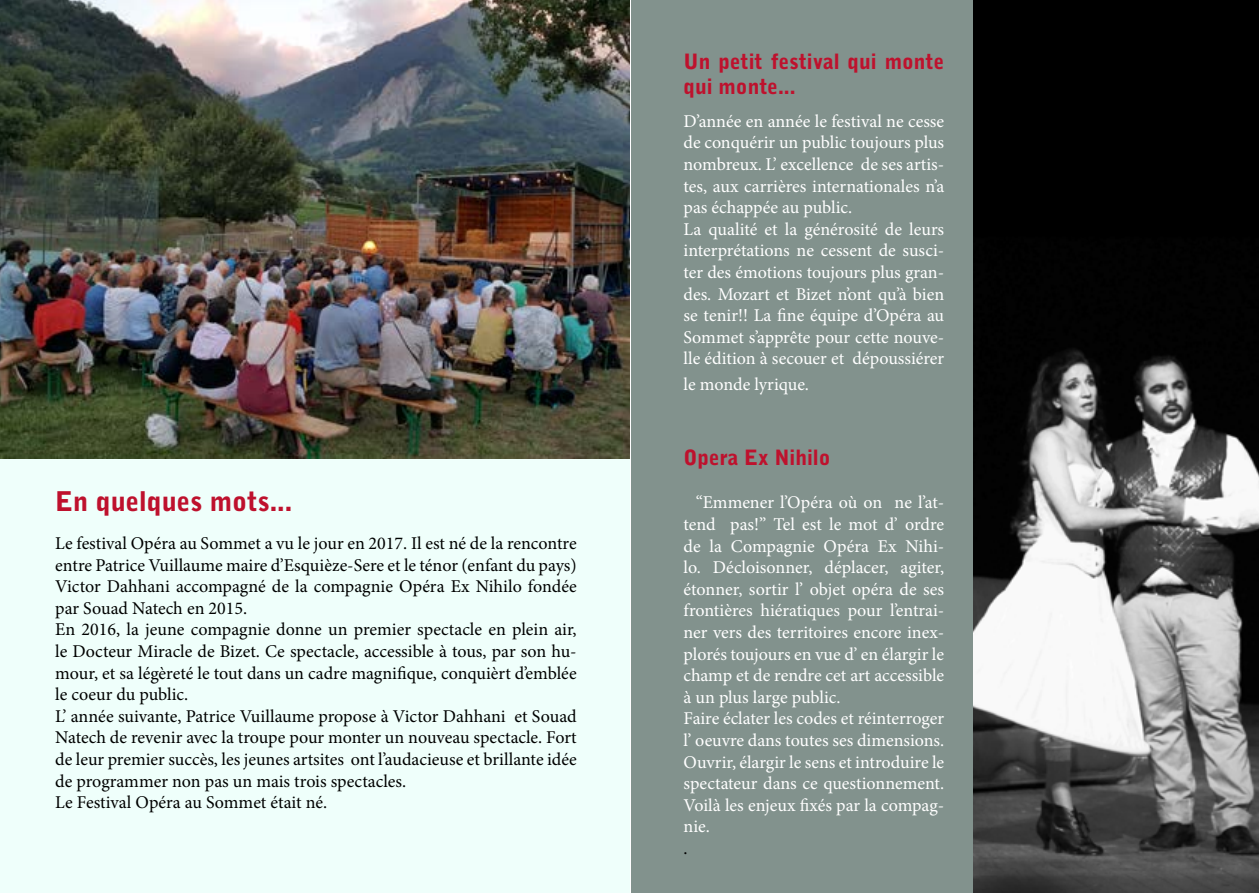
<style>
.page{position:relative;width:1259px;height:893px;background:#fff}
.page>*{position:absolute;margin:0;border:0;box-sizing:border-box;transform-origin:0 0}
.t1{font:900 27px "Bell Gothic Std";color:#be112d}
.t2{font:900 21px/25.2px "Bell Gothic Std";color:#be112d}
.t3{font:18px/21.6px "Minion Pro";color:#fff}
.t4{font:18px/21.6px "Minion Pro";color:#000}
</style>
<div class="page">
<div style="left:0;top:0;width:629px;height:893px;background:#effffb"></div>
<img style="left:0;top:0;width:629px;height:458px">
<img style="left:972px;top:0;width:287px;height:893px">
<div style="left:631px;top:0;width:341px;height:893px;background:#82928d"></div>
<h1 class="t1" style="left:55px;top:486px;width:238px">En quelques mots...</h1>
<p class="t4" style="left:55px;top:532px;width:523px">Le festival Opéra au Sommet a vu le jour en 2017. Il est né de la rencontre entre Patrice Vuillaume maire d’Esquièze-Sere et le ténor (enfant du pays)<br>Victor Dahhani accompagné de la compagnie Opéra Ex Nihilo fondée par Souad Natech en 2015.<br>En 2016, la jeune compagnie donne un premier spectacle en plein air, le Docteur Miracle de Bizet. Ce spectacle, accessible à tous, par son hu&shy;mour, et sa légèreté le tout dans un cadre magnifique, conquièrt d’emblée le coeur du public.<br>L’ année suivante, Patrice Vuillaume propose à Victor Dahhani et Souad Natech de revenir avec la troupe pour monter un nouveau spectacle. Fort de leur premier succès, les jeunes artsites ont l’audacieuse et brillante idée de programmer non pas un mais trois spectacles.<br>Le Festival Opéra au Sommet était né.</p>
<p class="t2" style="left:683px;top:49px;width:262px">Un petit festival qui monte qui monte...</p>
<p class="t3" style="left:683px;top:110px;width:262px">D’année en année le festival ne cesse de conquérir un public toujours plus nombreux. L’ excellence de ses artis&shy;tes, aux carrières internationales n’a pas échappée au public.<br>La qualité et la générosité de leurs interprétations ne cessent de susci&shy;ter des émotions toujours plus gran&shy;des. Mozart et Bizet n’ont qu’à bien se tenir!! La fine équipe d’Opéra au Sommet s’apprête pour cette nouve&shy;lle édition à secouer et dépoussiérer</p>
<p class="t3" style="left:683px;top:373px;width:127px">le monde lyrique.</p>
<p class="t2" style="left:683px;top:445px;width:148px">Opera Ex Nihilo</p>
<p class="t3" style="left:683px;top:492px;width:262px;text-indent:12px">“Emmener l’Opéra où on ne l’at&shy;tend pas!” Tel est le mot d’ ordre de la Compagnie Opéra Ex Nihi&shy;lo. Décloisonner, déplacer, agiter, étonner, sortir l’ objet opéra de ses frontières hiératiques pour l’entrai&shy;ner vers des territoires encore inex&shy;plorés toujours en vue d’ en élargir le champ et de rendre cet art accessible à un plus large public.<br>Faire éclater les codes et réinterroger l’ oeuvre dans toutes ses dimensions.<br>Ouvrir, élargir le sens et introduire le spectateur dans ce questionnement.<br>Voilà les enjeux fixés par la compag&shy;nie.</p>
<p class="t4" style="left:683px;top:837px;width:6px">.</p>
</div>
